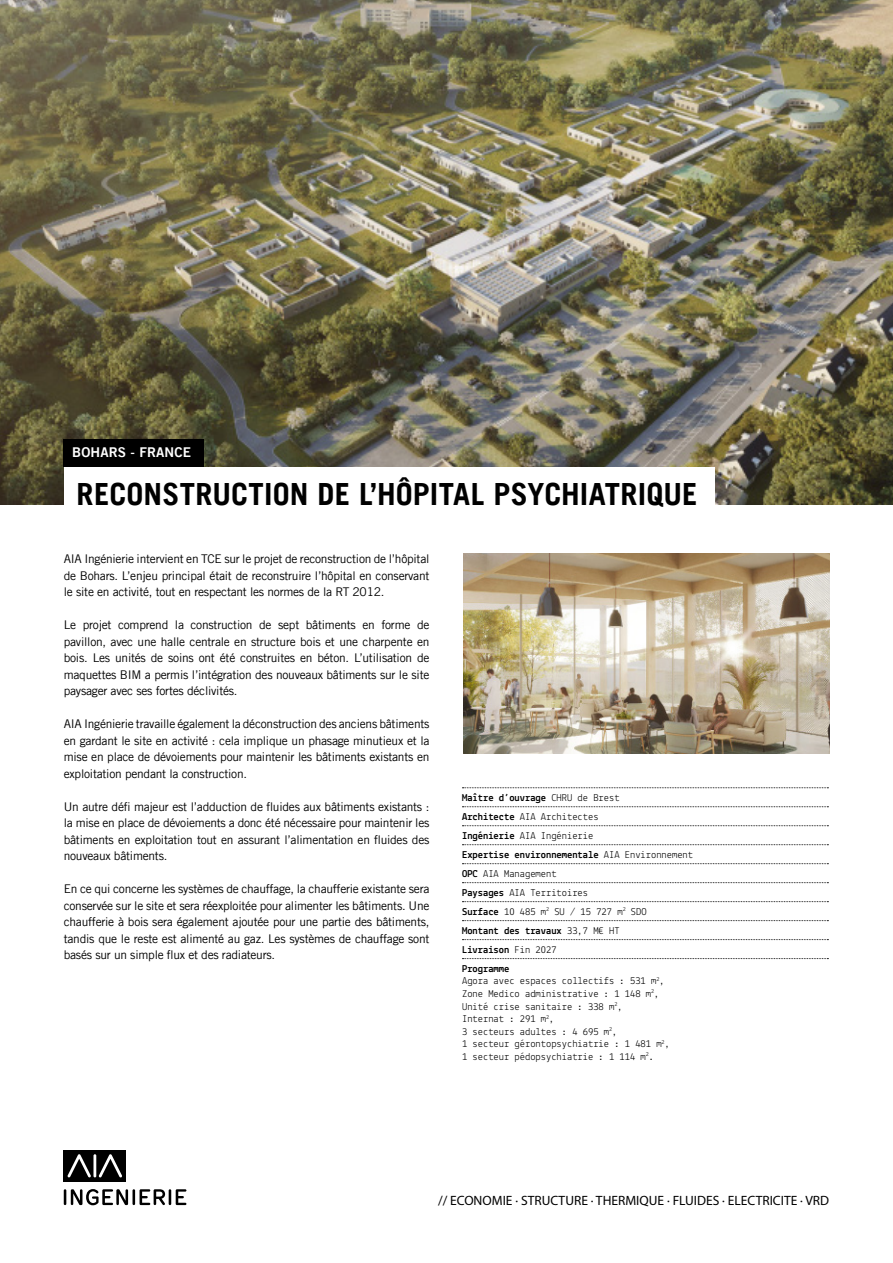
<style>
.page{position:relative;width:893px;height:1263px;background:#fff}
.page>*{position:absolute;margin:0;border:0;box-sizing:border-box;transform-origin:0 0}
.t1{font:700 30.6px "Trade Gothic LT";color:#000}
.t2{font:13.5px "Myriad Pro";color:#000}
.t3{font:13.5px "Trade Gothic LT Bold Two";letter-spacing:.01em;color:#fff}
.t4{font:12px/16.5px "Trade Gothic LT";letter-spacing:-.02em;color:#000;text-align:justify}
.t5{font:10.5px/19px "Lekton";color:#000}
.s1{font-weight:700}
</style>
<div class="page">
<img style="left:0;top:0;width:893px;height:505px">
<img style="left:463px;top:554px;width:366px;height:200px">
<svg style="left:462px;top:787px;width:366px;height:1px"></svg>
<svg style="left:462px;top:806px;width:366px;height:1px"></svg>
<svg style="left:462px;top:825px;width:366px;height:1px"></svg>
<svg style="left:462px;top:844px;width:366px;height:1px"></svg>
<svg style="left:462px;top:863px;width:366px;height:1px"></svg>
<svg style="left:462px;top:882px;width:366px;height:1px"></svg>
<svg style="left:462px;top:901px;width:366px;height:1px"></svg>
<svg style="left:462px;top:920px;width:366px;height:1px"></svg>
<svg style="left:462px;top:939px;width:366px;height:1px"></svg>
<svg style="left:462px;top:958px;width:366px;height:1px"></svg>
<div style="left:64px;top:439px;width:140px;height:28px;background:#000"></div>
<div style="left:64px;top:467px;width:650px;height:55px;background:#fff"></div>
<div style="left:64px;top:1150px;width:62px;height:31px;background:#000"></div>
<svg style="left:67px;top:1154px;width:24px;height:23px"></svg>
<hr style="left:93px;top:1154px;width:3px;height:23px;background:#fff">
<svg style="left:99px;top:1154px;width:23px;height:23px"></svg>
<svg style="left:64px;top:1189px;width:122px;height:16px"></svg>
<p class="t3" style="left:72px;top:444px;width:120px">BOHARS - FRANCE</p>
<h1 class="t1" style="left:77px;top:475px;width:622px">RECONSTRUCTION DE L’HÔPITAL PSYCHIATRIQUE</h1>
<p class="t4" style="left:64px;top:550px;width:367px">AIA Ingénierie intervient en TCE sur le projet de reconstruction de l’hôpital de Bohars. L’enjeu principal était de reconstruire l’hôpital en conservant le site en activité, tout en respectant les normes de la RT 2012.</p>
<p class="t4" style="left:64px;top:616px;width:367px">Le projet comprend la construction de sept bâtiments en forme de pavillon, avec une halle centrale en structure bois et une charpente en bois. Les unités de soins ont été construites en béton. L’utilisation de maquettes BIM a permis l’intégration des nouveaux bâtiments sur le site paysager avec ses fortes déclivités.</p>
<p class="t4" style="left:64px;top:715px;width:367px">AIA Ingénierie travaille également la déconstruction des anciens bâtiments en gardant le site en activité : cela implique un phasage minutieux et la mise en place de dévoiements pour maintenir les bâtiments existants en exploitation pendant la construction.</p>
<p class="t4" style="left:64px;top:798px;width:367px">Un autre défi majeur est l’adduction de fluides aux bâtiments existants : la mise en place de dévoiements a donc été nécessaire pour maintenir les bâtiments en exploitation tout en assurant l’alimentation en fluides des nouveaux bâtiments.</p>
<p class="t4" style="left:64px;top:880px;width:367px">En ce qui concerne les systèmes de chauffage, la chaufferie existante sera conservée sur le site et sera réexploitée pour alimenter les bâtiments. Une chaufferie à bois sera également ajoutée pour une partie des bâtiments, tandis que le reste est alimenté au gaz. Les systèmes de chauffage sont basés sur un simple flux et des radiateurs.</p>
<p class="t5" style="left:462px;top:788px;width:232px"><span class="s1">Maître d’ouvrage</span> CHRU de Brest<br><span class="s1">Architecte</span> AIA Architectes<br><span class="s1">Ingénierie</span> AIA Ingénierie<br><span class="s1">Expertise environnementale</span> AIA Environnement<br><span class="s1">OPC</span> AIA Management<br><span class="s1">Paysages</span> AIA Territoires<br><span class="s1">Surface</span> 10 485 m<sup>2</sup> SU / 15 727 m<sup>2</sup> SDO<br><span class="s1">Montant des travaux</span> 33,7 M€ HT<br><span class="s1">Livraison</span> Fin 2027<br><span class="s1">Programme</span></p>
<p class="t5" style="left:462px;top:974px;width:209px;line-height:12.6px">Agora avec espaces collectifs : 531 m<sup>2</sup>,<br>Zone Medico administrative : 1 148 m<sup>2</sup>,<br>Unité crise sanitaire : 338 m<sup>2</sup>,<br>Internat : 291 m<sup>2</sup>,<br>3 secteurs adultes : 4 695 m<sup>2</sup>,<br>1 secteur gérontopsychiatrie : 1 481 m<sup>2</sup>,<br>1 secteur pédopsychiatrie : 1 114 m<sup>2</sup>.</p>
<p class="t2" style="left:438px;top:1192px;width:393px">// ECONOMIE · STRUCTURE · THERMIQUE · FLUIDES · ELECTRICITE · VRD</p>
</div>
